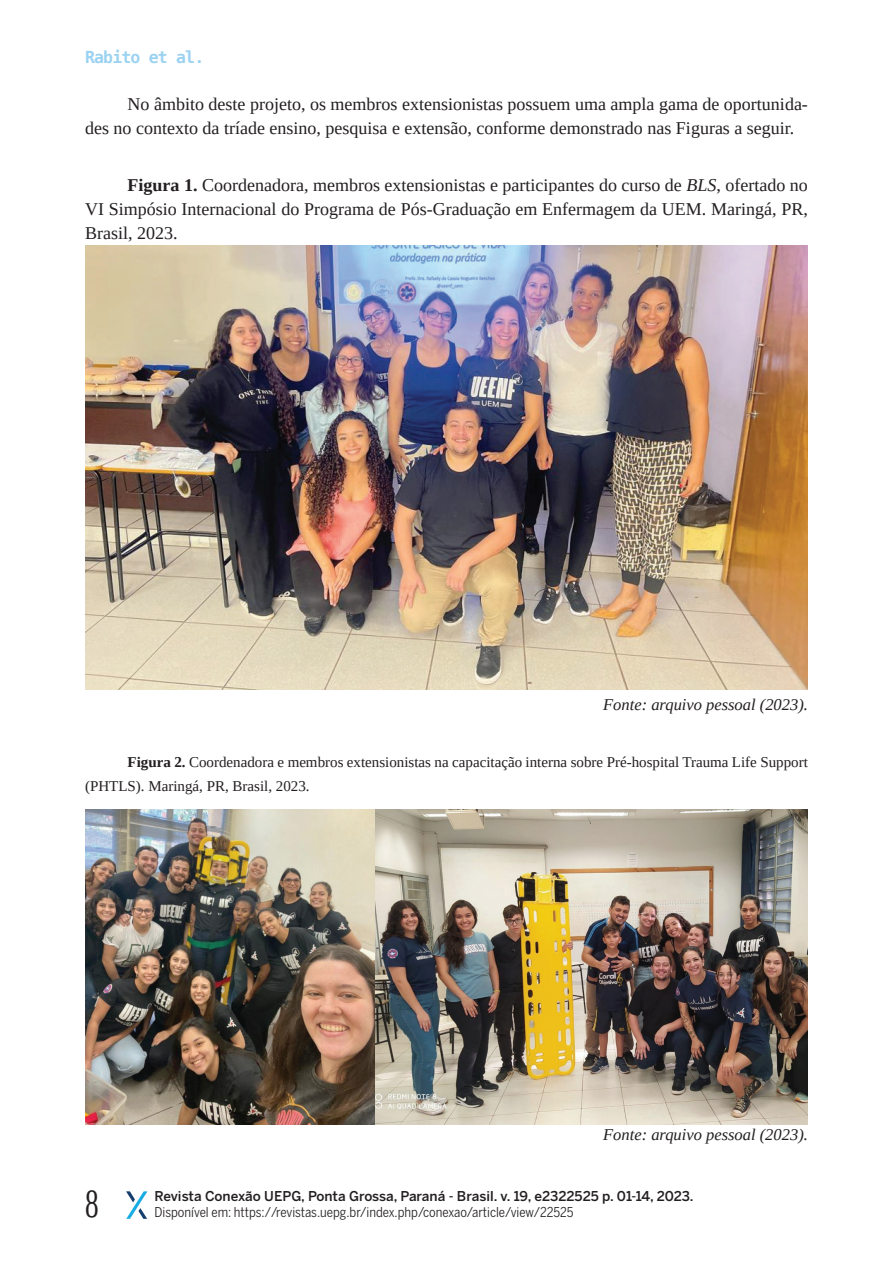
<style>
.page{position:relative;width:893px;height:1263px;background:#fff}
.page>*{position:absolute;margin:0;border:0;box-sizing:border-box;transform-origin:0 0}
.t1{font:39.9px "Liberation Serif";color:#231f20;scale:.68 1}
.TEXTO_ARTIGO{font:18px/24px "Liberation Serif";color:#231f20}
.FONTE{font:italic 16.5px "Liberation Serif";color:#231f20}
.t2{font:700 16.5px "DejaVu Sans Mono";letter-spacing:-.05em;color:#9bd2f1}
.TEXTO_ARTIGO-2{font:15px/24px "Liberation Serif";color:#231f20}
.t3{font:13.5px "Benton Sans Cond";color:#231f20}
.t4{font:500 13.5px "Benton Sans";color:#231f20}
.s1{font-weight:700}
.s2{font-style:italic}
</style>
<div class="page">
<svg style="left:126px;top:1191px;width:21px;height:28px"></svg>
<img style="left:85px;top:245px;width:723px;height:444px">
<img style="left:85px;top:809px;width:723px;height:315px">
<p class="t2" style="left:85px;top:45px;width:121px">Rabito et al.</p>
<p class="TEXTO_ARTIGO" style="left:85px;top:92px;width:724px;text-indent:43px">No âmbito deste projeto, os membros extensionistas possuem uma ampla gama de oportunida&shy;des no contexto da tríade ensino, pesquisa e extensão, conforme demonstrado nas Figuras a seguir.</p>
<p class="TEXTO_ARTIGO" style="left:85px;top:173px;width:724px;text-align:justify;text-indent:43px"><span class="s1">Figura 1.</span> Coordenadora, membros extensionistas e participantes do curso de <span class="s2">BLS</span>, ofertado no VI Simpósio Internacional do Programa de Pós-Graduação em Enfermagem da UEM. Maringá, PR, Brasil, 2023.</p>
<p class="FONTE" style="left:603px;top:694px;width:206px">Fonte: arquivo pessoal (2023).</p>
<p class="TEXTO_ARTIGO-2" style="left:85px;top:749px;width:724px;text-indent:43px"><span class="s1">Figura 2.</span> Coordenadora e membros extensionistas na capacitação interna sobre Pré-hospital Trauma Life Support (PHTLS). Maringá, PR, Brasil, 2023.</p>
<h1 class="t1" style="left:85px;top:1178px;width:21px">8</h1>
<p class="FONTE" style="left:603px;top:1124px;width:206px">Fonte: arquivo pessoal (2023).</p>
<p class="t4" style="left:155px;top:1188px;width:540px">Revista Conexão UEPG, Ponta Grossa, Paraná - Brasil. v. 19, e2322525 p. 01-14, 2023.</p>
<p class="t3" style="left:155px;top:1205px;width:421px">Disponível em: https://revistas.uepg.br/index.php/conexao/article/view/22525</p>
</div>
